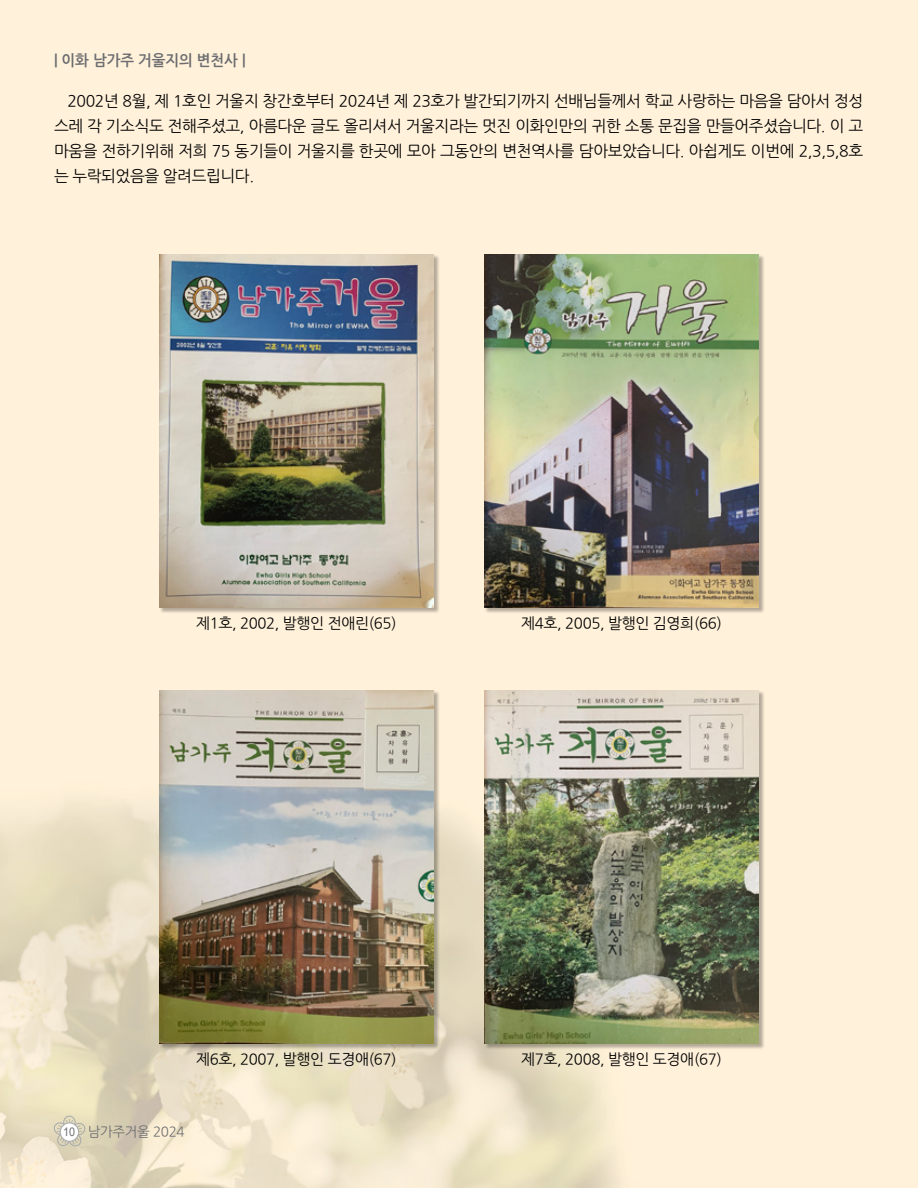
<style>
.page{position:relative;width:918px;height:1188px;background:#fff}
.page>*{position:absolute;margin:0;border:0;box-sizing:border-box;transform-origin:0 0}
.t1{font:15.75px/24.8px "Nanum Gothic OTF";letter-spacing:-.025em;color:#000;text-align:justify}
.t2{font:15px "Nanum Gothic OTF";letter-spacing:-.025em;color:#000}
.t3{font:15px "Nanum Gothic OTF Bold";color:#6d6e71}
.t4{font:13.5px "Nanum Gothic OTF";letter-spacing:-.025em;color:#6d6e71}
.s1{font-family:"Arial";font-size:12px}
</style>
<div class="page">
<hr style="left:916px;top:0;width:2px;height:1188px;background:#fff1d9">
<div style="left:159px;top:254px;width:281px;height:359px;background:#000;opacity:.3"></div>
<img style="left:160px;top:254px;width:273px;height:353px">
<div style="left:159px;top:690px;width:281px;height:359px;background:#000;opacity:.3"></div>
<img style="left:159px;top:690px;width:275px;height:353px">
<div style="left:484px;top:254px;width:281px;height:359px;background:#000;opacity:.3"></div>
<img style="left:484px;top:254px;width:275px;height:353px">
<div style="left:484px;top:690px;width:281px;height:359px;background:#000;opacity:.3"></div>
<img style="left:485px;top:690px;width:274px;height:353px">
<div style="left:63px;top:1116px;width:12px;height:13px;border:1px solid #a7a9ac;border-radius:50%"></div>
<svg style="left:53px;top:1119px;width:33px;height:28px"></svg>
<div style="left:61px;top:1124px;width:17px;height:17px;background:#fff;border-radius:50%"></div>
<div style="left:60px;top:1123px;width:18px;height:18px;border:1px solid #fff;border-radius:50%"></div>
<div style="left:60px;top:1123px;width:19px;height:19px;border:1px solid #a7a9ac;border-radius:50%"></div>
<p class="t3" style="left:54px;top:53px;width:193px">| 이화 남가주 거울지의 변천사 |</p>
<p class="t1" style="left:54px;top:89px;width:811px;text-indent:13px">2002년 8월, 제 1호인 거울지 창간호부터 2024년 제 23호가 발간되기까지 선배님들께서 학교 사랑하는 마음을 담아서 정성 스레 각 기소식도 전해주셨고, 아름다운 글도 올리셔서 거울지라는 멋진 이화인만의 귀한 소통 문집을 만들어주셨습니다. 이 고 마움을 전하기위해 저희 75 동기들이 거울지를 한곳에 모아 그동안의 변천역사를 담아보았습니다. 아쉽게도 이번에 2,3,5,8호 는 누락되었음을 알려드립니다.</p>
<p class="t2" style="left:196px;top:616px;width:202px">제1호, 2002, 발행인 전애린(65)</p>
<p class="t2" style="left:521px;top:616px;width:202px">제4호, 2005, 발행인 김영희(66)</p>
<p class="t2" style="left:196px;top:1052px;width:202px">제6호, 2007, 발행인 도경애(67)</p>
<p class="t4" style="left:63px;top:1126px;width:123px"><span class="s1">10</span> 남가주거울 2024</p>
<p class="t2" style="left:521px;top:1052px;width:202px">제7호, 2008, 발행인 도경애(67)</p>
</div>
